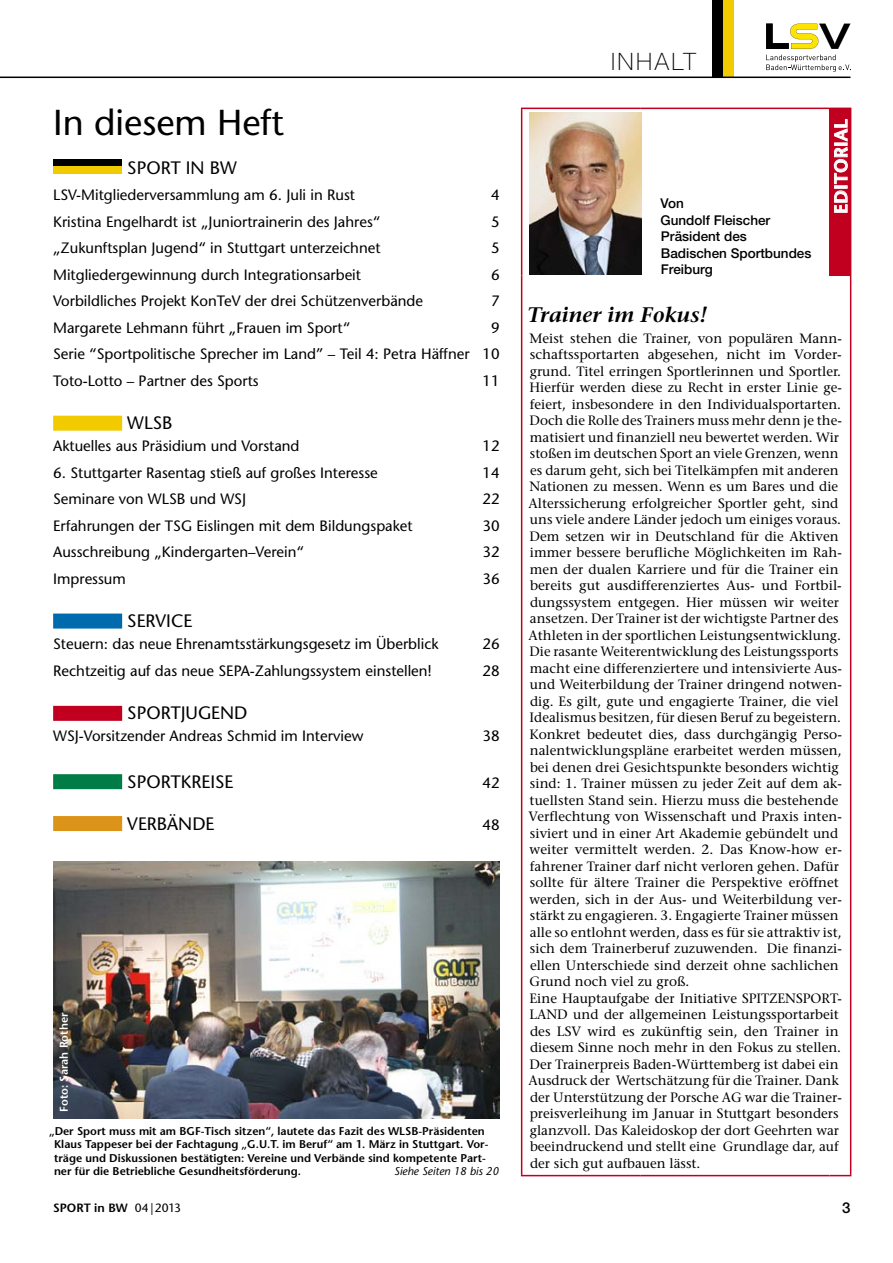
<style>
.page{position:relative;width:893px;height:1263px;background:#fff}
.page>*{position:absolute;margin:0;border:0;box-sizing:border-box;transform-origin:0 0}
.t1{font:36px "Stone Sans";color:#000}
.t2{font:100 24px "Helvetica Neue";letter-spacing:.1em;color:#000}
.t3{font:italic 600 21px "Stone Serif";color:#000}
.t4{font:18px "Stone Sans";color:#000}
.t5{font:600 18px "Stone Sans";letter-spacing:.02em;color:#fff}
.t6{font:15px/26.5px "Stone Sans";color:#000;text-align:justify}
.t7{font:500 15px "Helvetica Neue";color:#000}
.t8{font:13.5px/16.5px "Stone Serif";letter-spacing:.005em;color:#000}
.t9{font:500 13.5px/16.5px "Helvetica Neue";color:#000}
.t10{font:600 12px "Stone Sans";color:#000}
.t11{font:600 11.25px/13.5px "Stone Sans";color:#000}
.t12{font:italic 11.25px "Stone Sans";color:#000}
.t13{font:600 11.25px "Stone Sans";color:#fff}
.s1{font-weight:400}
</style>
<div class="page">
<svg style="left:712px;top:0;width:21px;height:77px;background:#726000"></svg>
<hr style="left:0;top:77px;width:850px;height:1px;background:#000">
<svg style="left:766px;top:24px;width:84px;height:25px"></svg>
<svg style="left:766px;top:55px;width:85px;height:17px"></svg>
<div style="left:829px;top:108px;width:22px;height:167px;background:#c1001f"></div>
<hr style="left:850px;top:275px;width:1px;height:900px;background:#c1001f">
<hr style="left:521px;top:1175px;width:119px;height:1px;background:#c1001f">
<hr style="left:640px;top:1175px;width:189px;height:1px;background:#c1001f">
<svg style="left:829px;top:1175px;width:22px;height:1px"></svg>
<hr style="left:521px;top:108px;width:119px;height:1px;background:#c1001f">
<hr style="left:521px;top:109px;width:1px;height:166px;background:#c1001f">
<hr style="left:640px;top:108px;width:189px;height:1px;background:#c1001f">
<hr style="left:521px;top:275px;width:1px;height:900px;background:#c1001f">
<svg style="left:834px;top:119px;width:14px;height:94px"></svg>
<img style="left:530px;top:113px;width:112px;height:162px">
<div style="left:53px;top:159px;width:68px;height:9px;background:#000"></div>
<div style="left:53px;top:166px;width:69px;height:8px;background:#f1cb00"></div>
<img style="left:53px;top:862px;width:447px;height:256px">
<div style="left:53px;top:416px;width:69px;height:15px;background:#f1cb00"></div>
<div style="left:53px;top:613px;width:69px;height:15px;background:#006aaf"></div>
<div style="left:53px;top:706px;width:69px;height:15px;background:#c1001f"></div>
<div style="left:53px;top:774px;width:69px;height:15px;background:#007c46"></div>
<div style="left:53px;top:816px;width:69px;height:15px;background:#dc931a"></div>
<h1 class="t1" style="left:53px;top:101px;width:232px">In diesem Heft</h1>
<h3 class="t4" style="left:127px;top:157px;width:111px">Sport in BW</h3>
<p class="t6" style="left:53px;top:182px;width:303px">LSV-Mitgliederversammlung am 6. Juli in Rust</p>
<p class="t6" style="left:491px;top:182px;width:10px">4</p>
<p class="t6" style="left:53px;top:208px;width:329px">Kristina Engelhardt ist „Juniortrainerin des Jahres“</p>
<p class="t6" style="left:491px;top:208px;width:10px">5</p>
<p class="t6" style="left:53px;top:235px;width:329px">„Zukunftsplan Jugend“ in Stuttgart unterzeichnet</p>
<p class="t6" style="left:491px;top:235px;width:10px">5</p>
<p class="t6" style="left:53px;top:261px;width:309px">Mitgliedergewinnung durch Integrationsarbeit</p>
<p class="t6" style="left:491px;top:261px;width:10px">6</p>
<p class="t6" style="left:53px;top:288px;width:372px">Vorbildliches Projekt KonTeV der drei Schützenverbände</p>
<p class="t6" style="left:491px;top:288px;width:10px">7</p>
<p class="t6" style="left:53px;top:314px;width:299px">Margarete Lehmann führt „Frauen im Sport“</p>
<p class="t6" style="left:53px;top:314px;width:448px;text-indent:438px">9<br>Serie “Sportpolitische Sprecher im Land” – Teil 4: Petra Häffner 10<br>Toto-Lotto – Partner des Sports</p>
<p class="t6" style="left:482px;top:367px;width:19px">11</p>
<h3 class="t4" style="left:127px;top:412px;width:47px">WLSB</h3>
<p class="t6" style="left:53px;top:432px;width:248px">Aktuelles aus Präsidium und Vorstand</p>
<p class="t6" style="left:482px;top:432px;width:19px">12</p>
<p class="t6" style="left:53px;top:459px;width:326px">6. Stuttgarter Rasentag stieß auf großes Interesse</p>
<p class="t6" style="left:482px;top:459px;width:19px">14</p>
<p class="t6" style="left:53px;top:485px;width:195px">Seminare von WLSB und WSJ</p>
<p class="t6" style="left:482px;top:485px;width:19px">22</p>
<p class="t6" style="left:53px;top:512px;width:361px">Erfahrungen der TSG Eislingen mit dem Bildungspaket</p>
<p class="t6" style="left:482px;top:512px;width:19px">30</p>
<p class="t6" style="left:53px;top:539px;width:252px">Ausschreibung „Kindergarten–Verein“</p>
<p class="t6" style="left:482px;top:539px;width:19px">32</p>
<p class="t6" style="left:53px;top:565px;width:74px">Impressum</p>
<p class="t6" style="left:482px;top:565px;width:19px">36</p>
<h3 class="t4" style="left:127px;top:610px;width:19px">Servi</h3>
<h3 class="t4" style="left:171px;top:610px;width:21px">ce</h3>
<p class="t6" style="left:53px;top:631px;width:387px">Steuern: das neue Ehrenamtsstärkungsgesetz im Überblick</p>
<p class="t6" style="left:482px;top:631px;width:19px">26</p>
<p class="t6" style="left:53px;top:657px;width:380px">Rechtzeitig auf das neue SEPA-Zahlungssystem einstellen!</p>
<p class="t6" style="left:482px;top:657px;width:19px">28</p>
<h3 class="t4" style="left:127px;top:702px;width:119px">SPortjugend</h3>
<p class="t6" style="left:53px;top:723px;width:312px">WSJ-Vorsitzender Andreas Schmid im Interview</p>
<p class="t6" style="left:482px;top:723px;width:19px">38</p>
<h3 class="t4" style="left:127px;top:771px;width:62px">Sportkreise</h3>
<p class="t6" style="left:482px;top:769px;width:19px">42</p>
<h3 class="t4" style="left:127px;top:812px;width:77px">Verbände</h3>
<p class="t6" style="left:482px;top:811px;width:19px">48</p>
<p class="t13" style="left:57px;top:1112px;width:100px;rotate:-90deg">Foto: Sarah Rother</p>
<p class="t11" style="left:54px;top:1124px;width:436px;text-indent:-5px">„Der Sport muss mit am BGF-Tisch sitzen“, lautete das Fazit des WLSB-Präsidenten Klaus Tappeser bei der Fachtagung „G.U.T. im Beruf“ am 1. März in Stuttgart. Vor&shy;träge und Diskussionen bestätigten: Vereine und Verbände sind kompetente Part&shy;ner für die Betriebliche Gesundheitsförderung.</p>
<p class="t12" style="left:394px;top:1165px;width:106px">Siehe Seiten 18 bis 20</p>
<h2 class="t2" style="left:611px;top:48px;width:86px">Inhalt</h2>
<p class="t9" style="left:661px;top:195px;width:152px">Von<br>Gundolf Fleischer<br>Präsident des<br>Badischen Sportbundes<br>Freiburg</p>
<h3 class="t5" style="left:830px;top:214px;width:96px;rotate:-90deg">Editorial</h3>
<h3 class="t3" style="left:527px;top:302px;width:181px">Trainer im Fokus!</h3>
<p class="t8" style="left:528px;top:330px;width:315px">Meist stehen die Trainer, von populären Mann&shy;schaftssportarten abgesehen, nicht im Vorder&shy;grund. Titel erringen Sportlerinnen und Sportler.<br>Hierfür werden diese zu Recht in erster Linie ge&shy;feiert, insbesondere in den Individualsportarten.<br>Doch die Rolle des Trainers muss mehr denn je the&shy;matisiert und finanziell neu bewertet werden. Wir stoßen im deutschen Sport an viele Grenzen, wenn es darum geht, sich bei Titelkämpfen mit anderen Nationen zu messen. Wenn es um Bares und die Alterssicherung erfolgreicher Sportler geht, sind uns viele andere Länder jedoch um einiges voraus.<br>Dem setzen wir in Deutschland für die Aktiven immer bessere berufliche Möglichkeiten im Rah&shy;men der dualen Karriere und für die Trainer ein bereits gut ausdifferenziertes Aus- und Fortbil&shy;dungssystem entgegen. Hier müssen wir weiter ansetzen. Der Trainer ist der wichtigste Partner des Athleten in der sportlichen Leistungsentwicklung.<br>Die rasante Weiterentwicklung des Leistungssports macht eine differenziertere und intensivierte Aus&shy;und Weiterbildung der Trainer dringend notwen&shy;dig. Es gilt, gute und engagierte Trainer, die viel Idealismus besitzen, für diesen Beruf zu begeistern.<br>Konkret bedeutet dies, dass durchgängig Perso&shy;nalentwicklungspläne erarbeitet werden müssen, bei denen drei Gesichtspunkte besonders wichtig sind: 1. Trainer müssen zu jeder Zeit auf dem ak&shy;tuellsten Stand sein. Hierzu muss die bestehende Verflechtung von Wissenschaft und Praxis inten&shy;siviert und in einer Art Akademie gebündelt und weiter vermittelt werden. 2. Das Know-how er&shy;fahrener Trainer darf nicht verloren gehen. Dafür sollte für ältere Trainer die Perspektive eröffnet werden, sich in der Aus- und Weiterbildung ver&shy;stärkt zu engagieren. 3. Engagierte Trainer müssen alle so entlohnt werden, dass es für sie attraktiv ist, sich dem Trainerberuf zuzuwenden. Die finanzi&shy;ellen Unterschiede sind derzeit ohne sachlichen Grund noch viel zu groß.<br>Eine Hauptaufgabe der Initiative SPITZENSPORT-LAND und der allgemeinen Leistungssportarbeit des LSV wird es zukünftig sein, den Trainer in diesem Sinne noch mehr in den Fokus zu stellen.<br>Der Trainerpreis Baden-Württemberg ist dabei ein Ausdruck der Wertschätzung für die Trainer. Dank der Unterstützung der Porsche AG war die Trainer&shy;preisverleihung im Januar in Stuttgart besonders glanzvoll. Das Kaleidoskop der dort Geehrten war beeindruckend und stellt eine Grundlage dar, auf der sich gut aufbauen lässt.</p>
<p class="t10" style="left:53px;top:1201px;width:130px">Sport in BW <span class="s1">04|2013</span></p>
<p class="t7" style="left:842px;top:1199px;width:10px">3</p>
</div>
